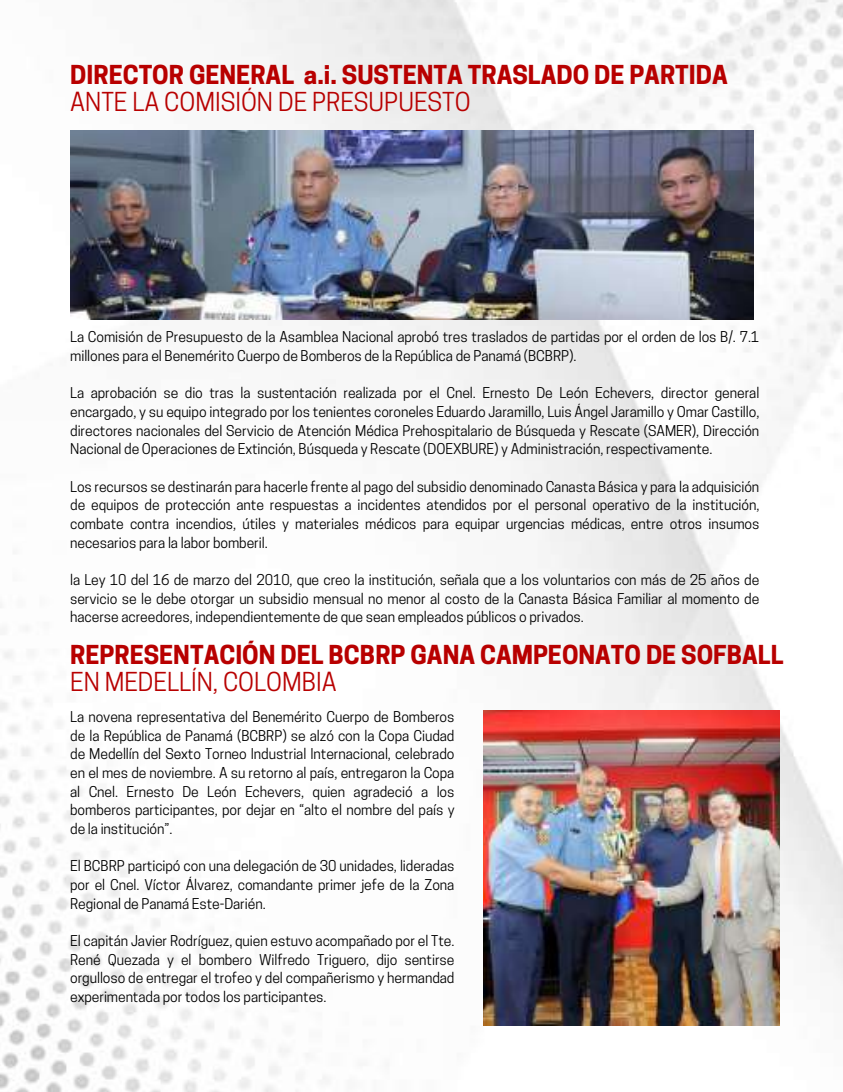
<style>
.page{position:relative;width:843px;height:1092px;background:#fff}
.page>*{position:absolute;margin:0;border:0;box-sizing:border-box;transform-origin:0 0}
.t1{font:700 24.5px "Cooper Hewitt";color:#b80000}
.t2{font:24.5px "Cooper Hewitt";color:#b80000}
.t3{font:14px/18.6px "Cooper Hewitt";letter-spacing:-.005em;color:#000;text-align:justify}
</style>
<div class="page">
<img style="left:0;top:0;width:843px;height:1092px">
<img style="left:70px;top:131px;width:683px;height:189px">
<img style="left:483px;top:711px;width:296px;height:315px">
<h1 class="t1" style="left:70px;top:66px;width:659px">DIRECTOR GENERAL a.i. SUSTENTA TRASLADO DE PARTIDA</h1>
<h1 class="t2" style="left:70px;top:92px;width:402px">ANTE LA COMISIÓN DE PRESUPUESTO</h1>
<p class="t3" style="left:70px;top:330px;width:690px">La Comisión de Presupuesto de la Asamblea Nacional aprobó tres traslados de partidas por el orden de los B/. 7.1 millones para el Benemérito Cuerpo de Bomberos de la República de Panamá (BCBRP).</p>
<p class="t3" style="left:70px;top:386px;width:690px">La aprobación se dio tras la sustentación realizada por el Cnel. Ernesto De León Echevers, director general encargado, y su equipo integrado por los tenientes coroneles Eduardo Jaramillo, Luis Ángel Jaramillo y Omar Castillo, directores nacionales del Servicio de Atención Médica Prehospitalario de Búsqueda y Rescate (SAMER), Dirección Nacional de Operaciones de Extinción, Búsqueda y Rescate (DOEXBURE) y Administración, respectivamente.</p>
<p class="t3" style="left:70px;top:479px;width:690px">Los recursos se destinarán para hacerle frente al pago del subsidio denominado Canasta Básica y para la adquisición de equipos de protección ante respuestas a incidentes atendidos por el personal operativo de la institución, combate contra incendios, útiles y materiales médicos para equipar urgencias médicas, entre otros insumos necesarios para la labor bomberil.</p>
<p class="t3" style="left:70px;top:572px;width:690px">la Ley 10 del 16 de marzo del 2010, que creo la institución, señala que a los voluntarios con más de 25 años de servicio se le debe otorgar un subsidio mensual no menor al costo de la Canasta Básica Familiar al momento de hacerse acreedores, independientemente de que sean empleados públicos o privados.</p>
<h1 class="t1" style="left:70px;top:646px;width:714px">REPRESENTACIÓN DEL BCBRP GANA CAMPEONATO DE SOFBALL</h1>
<h1 class="t2" style="left:70px;top:672px;width:268px">EN MEDELLÍN, COLOMBIA</h1>
<p class="t3" style="left:70px;top:709px;width:386px">La novena representativa del Benemérito Cuerpo de Bomberos de la República de Panamá (BCBRP) se alzó con la Copa Ciudad de Medellín del Sexto Torneo Industrial Internacional, celebrado en el mes de noviembre. A su retorno al país, entregaron la Copa al Cnel. Ernesto De León Echevers, quien agradeció a los bomberos participantes, por dejar en “alto el nombre del país y de la institución”.</p>
<p class="t3" style="left:70px;top:859px;width:386px">El BCBRP participó con una delegación de 30 unidades, lideradas por el Cnel. Víctor Álvarez, comandante primer jefe de la Zona Regional de Panamá Este-Darién.</p>
<p class="t3" style="left:70px;top:933px;width:386px">El capitán Javier Rodríguez, quien estuvo acompañado por el Tte.<br>René Quezada y el bombero Wilfredo Triguero, dijo sentirse orgulloso de entregar el trofeo y del compañerismo y hermandad experimentada por todos los participantes.</p>
</div>
